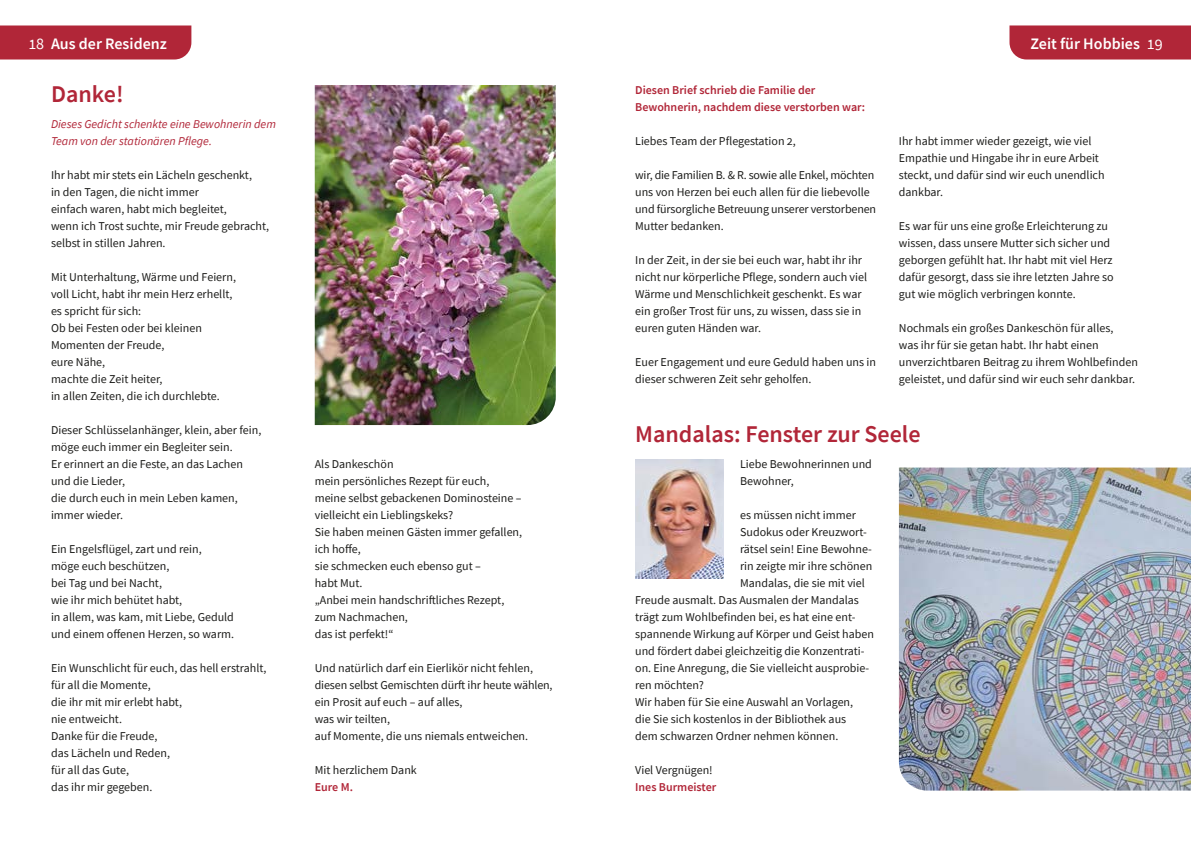
<style>
.page{position:relative;width:1191px;height:842px;background:#fff}
.page>*{position:absolute;margin:0;border:0;box-sizing:border-box;transform-origin:0 0}
.t1{font:600 24px "Source Sans Pro";color:#b12638}
.t2{font:600 16px "Source Sans Pro";color:#fff}
.t3{font:12px/17px "Source Sans Pro";color:#1d1d1b}
.t4{font:600 12px/17px "Source Sans Pro";color:#b12638}
.t5{font:italic 12px/17px "Source Sans Pro";color:#b12638}
.s1{font-weight:400}
</style>
<div class="page">
<svg style="left:1009px;top:25px;width:182px;height:35px;background:#b42e3f"></svg>
<div style="left:0;top:26px;width:191px;height:34px;background:#b12638"></div>
<img style="left:635px;top:459px;width:88px;height:119px">
<img style="left:899px;top:467px;width:292px;height:323px">
<img style="left:315px;top:85px;width:241px;height:340px">
<h2 class="t2" style="left:28px;top:33px;width:140px"><span class="s1">18</span> Aus der Residenz</h2>
<h2 class="t2" style="left:1030px;top:33px;width:134px">Zeit für Hobbies <span class="s1">19</span></h2>
<h1 class="t1" style="left:51px;top:78px;width:74px">Danke!</h1>
<p class="t5" style="left:51px;top:115px;width:226px">Dieses Gedicht schenkte eine Bewohnerin dem<br>Team von der stationären Pflege.</p>
<p class="t3" style="left:51px;top:166px;width:220px">Ihr habt mir stets ein Lächeln geschenkt,<br>in den Tagen, die nicht immer<br>einfach waren, habt mich begleitet,<br>wenn ich Trost suchte, mir Freude gebracht, selbst in stillen Jahren.</p>
<p class="t3" style="left:51px;top:268px;width:186px">Mit Unterhaltung, Wärme und Feiern, voll Licht, habt ihr mein Herz erhellt, es spricht für sich:<br>Ob bei Festen oder bei kleinen<br>Momenten der Freude,<br>eure Nähe,<br>machte die Zeit heiter,<br>in allen Zeiten, die ich durchlebte.</p>
<p class="t3" style="left:51px;top:421px;width:212px">Dieser Schlüsselanhänger, klein, aber fein, möge euch immer ein Begleiter sein.<br>Er erinnert an die Feste, an das Lachen und die Lieder,<br>die durch euch in mein Leben kamen, immer wieder.</p>
<p class="t3" style="left:51px;top:540px;width:185px">Ein Engelsflügel, zart und rein,<br>möge euch beschützen,<br>bei Tag und bei Nacht,<br>wie ihr mich behütet habt,<br>in allem, was kam, mit Liebe, Geduld und einem offenen Herzen, so warm.</p>
<p class="t3" style="left:51px;top:659px;width:217px">Ein Wunschlicht für euch, das hell erstrahlt, für all die Momente,<br>die ihr mit mir erlebt habt,<br>nie entweicht.<br>Danke für die Freude,<br>das Lächeln und Reden,<br>für all das Gute,<br>das ihr mir gegeben.</p>
<p class="t3" style="left:315px;top:455px;width:209px">Als Dankeschön<br>mein persönliches Rezept für euch, meine selbst gebackenen Dominosteine – vielleicht ein Lieblingskeks?<br>Sie haben meinen Gästen immer gefallen, ich hoffe,<br>sie schmecken euch ebenso gut –<br>habt Mut.<br>„Anbei mein handschriftliches Rezept, zum Nachmachen,<br>das ist perfekt!“</p>
<p class="t3" style="left:315px;top:659px;width:239px">Und natürlich darf ein Eierlikör nicht fehlen, diesen selbst Gemischten dürft ihr heute wählen, ein Prosit auf euch – auf alles,<br>was wir teilten,<br>auf Momente, die uns niemals entweichen.</p>
<p class="t3" style="left:315px;top:761px;width:104px">Mit herzlichem Dank</p>
<p class="t4" style="left:315px;top:778px;width:40px">Eure M.</p>
<p class="t4" style="left:635px;top:81px;width:231px">Diesen Brief schrieb die Familie der<br>Bewohnerin, nachdem diese verstorben war:</p>
<p class="t3" style="left:635px;top:132px;width:162px">Liebes Team der Pflegestation 2,</p>
<p class="t3" style="left:635px;top:166px;width:242px">wir, die Familien B. &amp; R. sowie alle Enkel, möchten uns von Herzen bei euch allen für die liebevolle und fürsorgliche Betreuung unserer verstorbenen Mutter bedanken.</p>
<p class="t3" style="left:635px;top:251px;width:233px">In der Zeit, in der sie bei euch war, habt ihr ihr nicht nur körperliche Pflege, sondern auch viel Wärme und Menschlichkeit geschenkt. Es war ein großer Trost für uns, zu wissen, dass sie in euren guten Händen war.</p>
<p class="t3" style="left:635px;top:353px;width:242px">Euer Engagement und eure Geduld haben uns in dieser schweren Zeit sehr geholfen.</p>
<p class="t3" style="left:899px;top:132px;width:207px">Ihr habt immer wieder gezeigt, wie viel<br>Empathie und Hingabe ihr in eure Arbeit steckt, und dafür sind wir euch unendlich dankbar.</p>
<p class="t3" style="left:899px;top:217px;width:216px">Es war für uns eine große Erleichterung zu wissen, dass unsere Mutter sich sicher und geborgen gefühlt hat. Ihr habt mit viel Herz dafür gesorgt, dass sie ihre letzten Jahre so gut wie möglich verbringen konnte.</p>
<p class="t3" style="left:899px;top:319px;width:240px">Nochmals ein großes Dankeschön für alles,<br>was ihr für sie getan habt. Ihr habt einen unverzichtbaren Beitrag zu ihrem Wohlbefinden geleistet, und dafür sind wir euch sehr dankbar.</p>
<h1 class="t1" style="left:635px;top:418px;width:287px">Mandalas: Fenster zur Seele</h1>
<p class="t3" style="left:740px;top:455px;width:133px">Liebe Bewohnerinnen und<br>Bewohner,</p>
<p class="t3" style="left:740px;top:506px;width:117px">es müssen nicht immer</p>
<p class="t3" style="left:740px;top:523px;width:128px">Sudokus oder Kreuzwort-</p>
<p class="t3" style="left:740px;top:540px;width:133px">rätsel sein! Eine Bewohne-</p>
<p class="t3" style="left:740px;top:557px;width:134px">rin zeigte mir ihre schönen</p>
<p class="t3" style="left:740px;top:574px;width:126px">Mandalas, die sie mit viel</p>
<p class="t3" style="left:635px;top:591px;width:225px">Freude ausmalt. Das Ausmalen der Mandalas</p>
<p class="t3" style="left:635px;top:608px;width:222px">trägt zum Wohlbefinden bei, es hat eine ent-</p>
<p class="t3" style="left:635px;top:625px;width:240px">spannende Wirkung auf Körper und Geist haben</p>
<p class="t3" style="left:635px;top:642px;width:231px">und fördert dabei gleichzeitig die Konzentrati-</p>
<p class="t3" style="left:635px;top:659px;width:236px">on. Eine Anregung, die Sie vielleicht ausprobie-</p>
<p class="t3" style="left:635px;top:676px;width:70px">ren möchten?</p>
<p class="t3" style="left:635px;top:693px;width:219px">Wir haben für Sie eine Auswahl an Vorlagen,</p>
<p class="t3" style="left:635px;top:710px;width:212px">die Sie sich kostenlos in der Bibliothek aus</p>
<p class="t3" style="left:635px;top:727px;width:205px">dem schwarzen Ordner nehmen können.</p>
<p class="t3" style="left:635px;top:761px;width:79px">Viel Vergnügen!</p>
<p class="t4" style="left:635px;top:778px;width:83px">Ines Burmeister</p>
</div>
